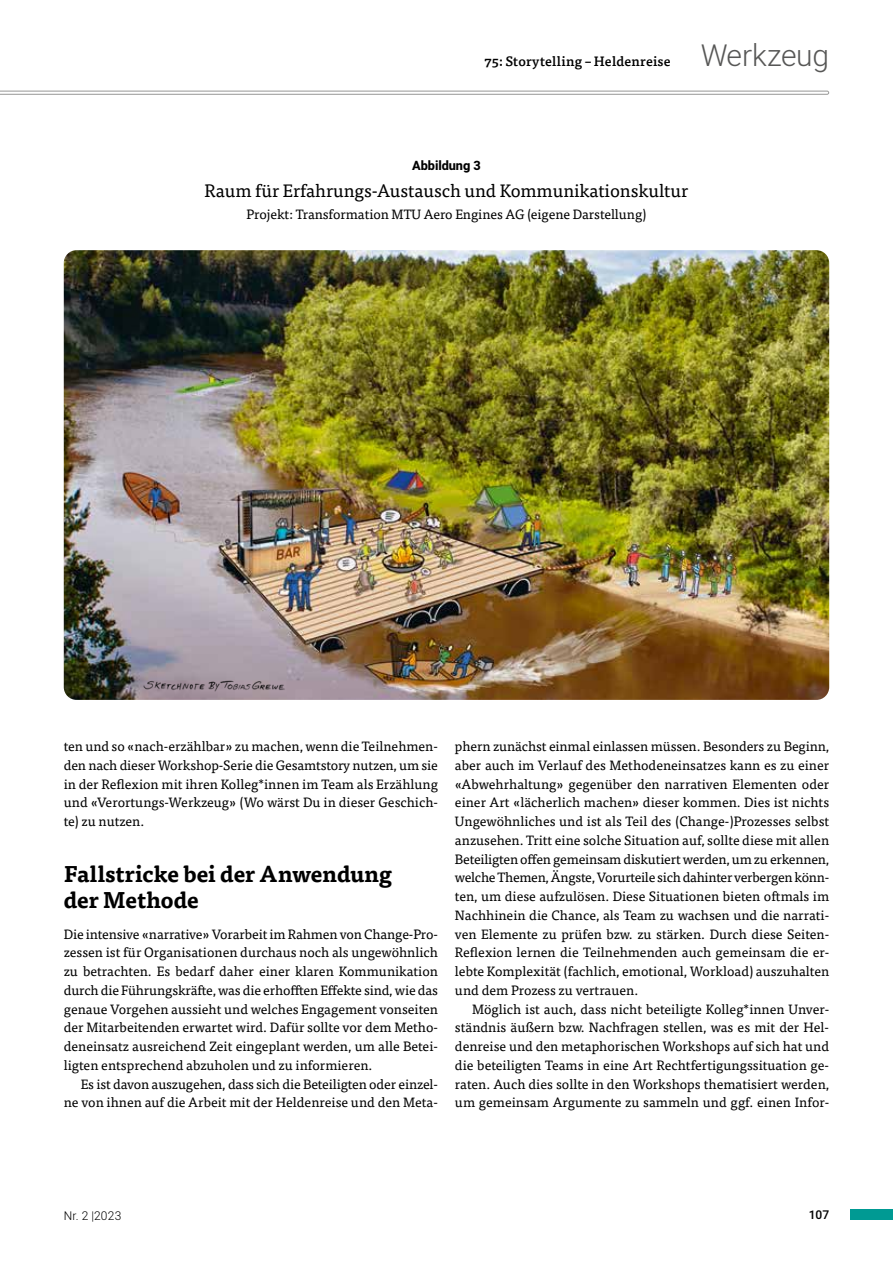
<style>
.page{position:relative;width:893px;height:1263px;background:#fff}
.page>*{position:absolute;margin:0;border:0;box-sizing:border-box;transform-origin:0 0}
.t1{font:300 30px "Heebo";letter-spacing:-.005em;color:#575756}
.t2{font:700 22.5px/25.5px "Tisa Pro";letter-spacing:-.005em;color:#000}
.t3{font:18px "Tisa Pro";letter-spacing:-.005em;color:#000}
.t4{font:13.5px/18.8px "Tisa Pro";color:#000;text-align:justify}
.t5{font:500 13.5px "Tisa Pro";letter-spacing:.01em;color:#000}
.t6{font:800 12.75px "Heebo";letter-spacing:-.005em;color:#000}
.t7{font:300 12px "Heebo";letter-spacing:.015em;color:#000}
.t8{font:500 12px "Heebo";color:#000}
</style>
<div class="page">
<div style="left:850px;top:1209px;width:43px;height:11px;background:#009a93"></div>
<svg style="left:0;top:91px;width:829px;height:4px"></svg>
<img style="left:64px;top:250px;width:765px;height:450px">
<img style="left:138px;top:678px;width:152px;height:22px">
<p class="t5" style="left:484px;top:51px;width:188px">75: Storytelling – Heldenreise</p>
<h1 class="t1" style="left:701px;top:34px;width:130px">Werkzeug</h1>
<p class="t6" style="left:412px;top:156px;width:70px">Abbildung 3</p>
<h3 class="t3" style="left:205px;top:177px;width:485px">Raum für Erfahrungs-Austausch und Kommunikationskultur</h3>
<p class="t4" style="left:246px;top:204px;width:401px">Projekt: Transformation MTU Aero Engines AG (eigene Darstellung)</p>
<p class="t4" style="left:64px;top:736px;width:376px">ten und so «nach-erzählbar» zu machen, wenn die Teilnehmen&shy;den nach dieser Workshop-Serie die Gesamtstory nutzen, um sie in der Reflexion mit ihren Kolleg*innen im Team als Erzählung und «Verortungs-Werkzeug» (Wo wärst Du in dieser Geschich&shy;te) zu nutzen.</p>
<h2 class="t2" style="left:64px;top:860px;width:330px">Fallstricke bei der Anwendung der Methode</h2>
<p class="t4" style="left:64px;top:924px;width:376px">Die intensive «narrative» Vorarbeit im Rahmen von Change-Pro&shy;zessen ist für Organisationen durchaus noch als ungewöhnlich zu betrachten. Es bedarf daher einer klaren Kommunikation durch die Führungskräfte, was die erhofften Effekte sind, wie das genaue Vorgehen aussieht und welches Engagement vonseiten der Mitarbeitenden erwartet wird. Dafür sollte vor dem Metho&shy;deneinsatz ausreichend Zeit eingeplant werden, um alle Betei&shy;ligten entsprechend abzuholen und zu informieren.</p>
<p class="t4" style="left:64px;top:1074px;width:376px;text-align:right">Es ist davon auszugehen, dass sich die Beteiligten oder einzel-<br>ne von ihnen auf die Arbeit mit der Heldenreise und den Meta-</p>
<p class="t4" style="left:455px;top:736px;width:376px">phern zunächst einmal einlassen müssen. Besonders zu Beginn, aber auch im Verlauf des Methodeneinsatzes kann es zu einer «Abwehrhaltung» gegenüber den narrativen Elementen oder einer Art «lächerlich machen» dieser kommen. Dies ist nichts Ungewöhnliches und ist als Teil des (Change-)Prozesses selbst anzusehen. Tritt eine solche Situation auf, sollte diese mit allen Beteiligten offen gemeinsam diskutiert werden, um zu erkennen, welche Themen, Ängste, Vorurteile sich dahinter verbergen könn&shy;ten, um diese aufzulösen. Diese Situationen bieten oftmals im Nachhinein die Chance, als Team zu wachsen und die narrati&shy;ven Elemente zu prüfen bzw. zu stärken. Durch diese Seiten-Reflexion lernen die Teilnehmenden auch gemeinsam die er&shy;lebte Komplexität (fachlich, emotional, Workload) auszuhalten und dem Prozess zu vertrauen.</p>
<p class="t4" style="left:455px;top:999px;width:376px;text-indent:17px">Möglich ist auch, dass nicht beteiligte Kolleg*innen Unver&shy;ständnis äußern bzw. Nachfragen stellen, was es mit der Hel&shy;denreise und den metaphorischen Workshops auf sich hat und die beteiligten Teams in eine Art Rechtfertigungssituation ge&shy;raten. Auch dies sollte in den Workshops thematisiert werden, um gemeinsam Argumente zu sammeln und ggf. einen Infor-</p>
<p class="t7" style="left:64px;top:1207px;width:59px">Nr. 2 |2023</p>
<p class="t8" style="left:809px;top:1206px;width:22px">107</p>
</div>
